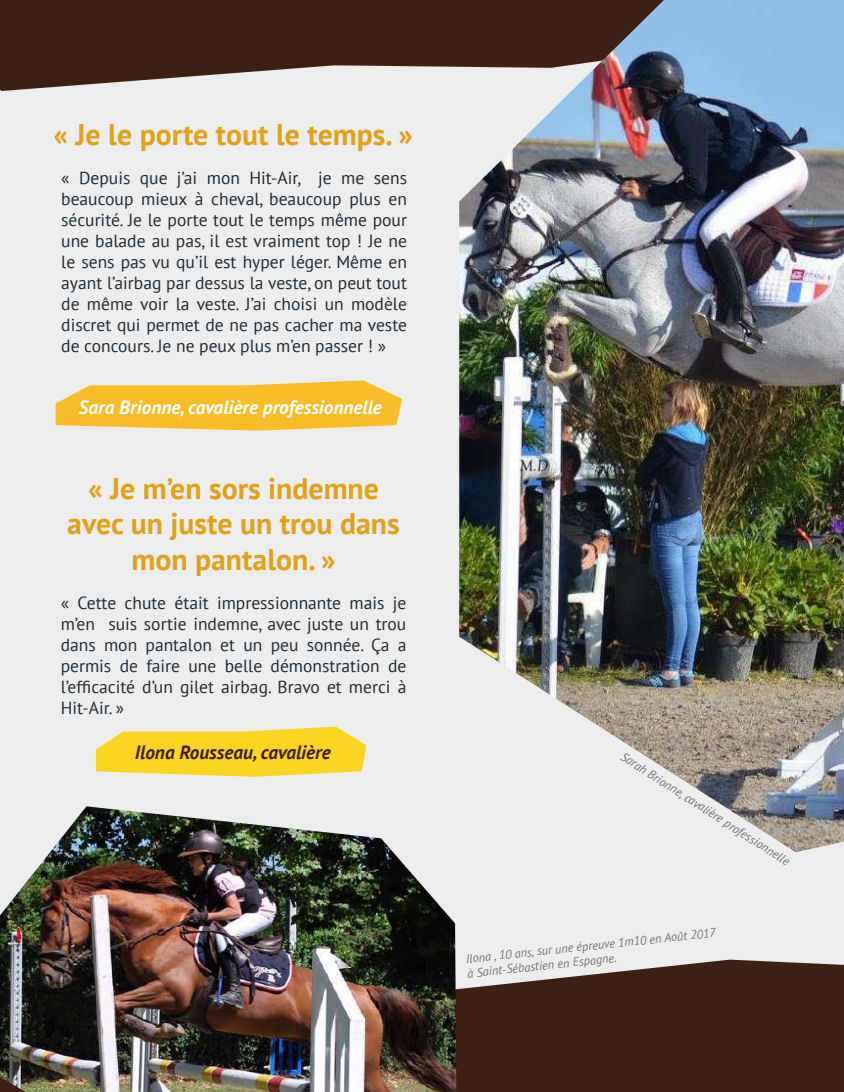
<style>
.page{position:relative;width:844px;height:1092px;background:#fff}
.page>*{position:absolute;margin:0;border:0;box-sizing:border-box;transform-origin:0 0}
.t1{font:700 29.75px/35.7px "PT Sans";color:#e1a118;text-align:center}
.t2{font:italic 700 19.25px "PT Sans";color:#fff}
.t3{font:italic 700 19.25px "PT Sans";color:#3e1f13}
.t4{font:17.5px/21px "PT Sans";color:#202c35;text-align:justify}
.t5{font:italic 12.25px/14.7px "PT Sans";color:#74767e}
</style>
<div class="page">
<div style="left:0;top:0;width:843px;height:1091px;background:#ededed"></div>
<svg style="left:0;top:0;width:459px;height:91px;fill:#3e1f13"></svg>
<svg style="left:56px;top:380px;width:346px;height:50px;background:#f6c446"></svg>
<svg style="left:96px;top:726px;width:270px;height:50px;background:#f7d943"></svg>
<svg style="left:456px;top:959px;width:387px;height:132px;background:#4d3126"></svg>
<img style="left:459px;top:0;width:384px;height:852px">
<img style="left:0;top:806px;width:456px;height:285px">
<h1 class="t1" style="left:54px;top:116px;width:360px">« Je le porte tout le temps. »</h1>
<p class="t4" style="left:61px;top:167px;width:347px">« Depuis que j’ai mon Hit-Air, je me sens beaucoup mieux à cheval, beaucoup plus en sécurité. Je le porte tout le temps même pour une balade au pas, il est vraiment top ! Je ne le sens pas vu qu’il est hyper léger. Même en ayant l’airbag par dessus la veste, on peut tout de même voir la veste. J’ai choisi un modèle discret qui permet de ne pas cacher ma veste de concours. Je ne peux plus m’en passer ! »</p>
<p class="t2" style="left:79px;top:394px;width:305px">Sara Brionne, cavalière professionnelle</p>
<h1 class="t1" style="left:67px;top:469px;width:334px">« Je m’en sors indemne avec un juste un trou dans mon pantalon. »</h1>
<p class="t4" style="left:61px;top:591px;width:347px">« Cette chute était impressionnante mais je m’en suis sortie indemne, avec juste un trou dans mon pantalon et un peu sonnée. Ça a permis de faire une belle démonstration de l’efficacité d’un gilet airbag. Bravo et merci à Hit-Air. »</p>
<p class="t3" style="left:135px;top:739px;width:197px">Ilona Rousseau, cavalière</p>
<p class="t5" style="left:626px;top:748px;width:199px;rotate:33deg">Sarah Brionne, cavalière professionnelle</p>
<p class="t5" style="left:465px;top:950px;width:252px;rotate:-6deg">Ilona , 10 ans, sur une épreuve 1m10 en Août 2017 à Saint-Sébastien en Espagne.</p>
</div>
